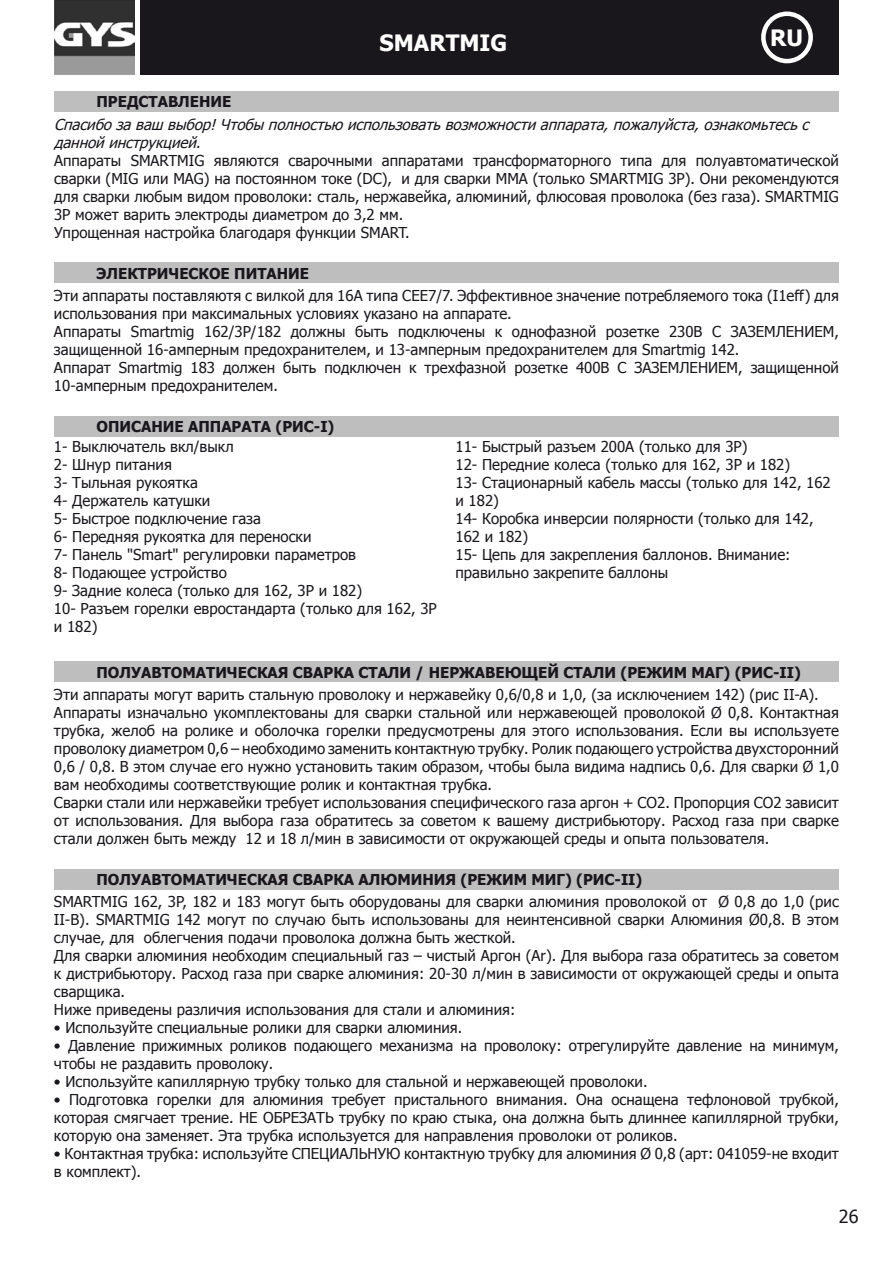
<style>
.page{position:relative;width:893px;height:1263px;background:#fff}
.page>*{position:absolute;margin:0;border:0;box-sizing:border-box;transform-origin:0 0}
.t1{font:700 22.5px "Tahoma";color:#fff}
.t2{font:18px "Tahoma";color:#1a171c}
.t3{font:15px/18px "Tahoma";color:#1a171c}
.t4{font:700 15px "Tahoma";color:#1a171c}
.t5{font:italic 15px/18px "Tahoma";color:#1a171c}
</style>
<div class="page">
<div style="left:141px;top:0;width:698px;height:75px;background:#1a171c"></div>
<img style="left:54px;top:0;width:81px;height:75px">
<div style="left:761px;top:12px;width:52px;height:51px;border:4px solid #fff;border-radius:50%"></div>
<div style="left:54px;top:91px;width:785px;height:21px;background:#bebebf"></div>
<div style="left:54px;top:263px;width:785px;height:20px;background:#bebebf"></div>
<div style="left:54px;top:416px;width:785px;height:20px;background:#bebebf"></div>
<div style="left:54px;top:662px;width:785px;height:20px;background:#bebebf"></div>
<div style="left:54px;top:869px;width:785px;height:20px;background:#bebebf"></div>
<h1 class="t1" style="left:380px;top:27px;width:129px">SMARTMIG</h1>
<h1 class="t1" style="left:770px;top:22px;width:34px">RU</h1>
<p class="t4" style="left:97px;top:91px;width:136px">ПРЕДСТАВЛЕНИЕ</p>
<p class="t5" style="left:54px;top:114px;width:761px">Спасибозаваш выбор!Чтобы полностью использоватьвозможностиаппарата,пожалуйста,ознакомьтесьс даннойинструкцией.</p>
<p class="t3" style="left:54px;top:150px;width:786px">Аппараты SMARTMIG являются сварочными аппаратами трансформаторного типа для полуавтоматической сварки (MIG или MAG) на постоянном токе (DC), и для сварки MMA (только SMARTMIG 3P). Они рекомендуются для сварки любым видом проволоки: сталь, нержавейка, алюминий, флюсовая проволока (без газа). SMARTMIG 3P может варить электроды диаметром до 3,2 мм.<br>Упрощенная настройка благодаря функции SMART.</p>
<p class="t4" style="left:97px;top:263px;width:214px">ЭЛЕКТРИЧЕСКОЕ ПИТАНИЕ</p>
<p class="t3" style="left:54px;top:286px;width:786px">Эти аппараты поставляютя с вилкой для 16A типа CEE7/7. Эффективное значение потребляемого тока (I1eff) для использования при максимальных условиях указано на аппарате.<br>Аппараты Smartmig 162/3P/182 должны быть подключены к однофазной розетке 230В С ЗАЗЕМЛЕНИЕМ, защищенной 16-амперным предохранителем, и 13-амперным предохранителем для Smartmig 142.<br>Аппарат Smartmig 183 должен быть подключен к трехфазной розетке 400В С ЗАЗЕМЛЕНИЕМ, защищенной 10-амперным предохранителем.</p>
<p class="t4" style="left:97px;top:416px;width:239px">ОПИСАНИЕ АППАРАТА (РИС-I)</p>
<p class="t3" style="left:54px;top:436px;width:384px">1- Выключатель вкл/выкл<br>2- Шнур питания<br>3- Тыльная рукоятка<br>4- Держатель катушки<br>5- Быстрое подключение газа<br>6- Передняя рукоятка для переноски<br>7- Панель "Smart" регулировки параметров<br>8- Подающее устройство<br>9- Задние колеса (только для 162, 3P и 182)<br>10- Разъем горелки евростандарта (только для 162, 3P и 182)</p>
<p class="t3" style="left:455px;top:436px;width:377px">11- Быстрый разъем 200A (только для 3P)<br>12- Передние колеса (только для 162, 3P и 182)<br>13- Стационарный кабель массы (только для 142, 162 и 182)<br>14- Коробка инверсии полярности (только для 142, 162 и 182)<br>15- Цепь для закрепления баллонов. Внимание: правильно закрепите баллоны</p>
<p class="t4" style="left:97px;top:661px;width:706px">ПОЛУАВТОМАТИЧЕСКАЯ СВАРКА СТАЛИ / НЕРЖАВЕЮЩЕЙ СТАЛИ (РЕЖИМ МАГ) (РИС-II)</p>
<p class="t3" style="left:54px;top:685px;width:786px">Эти аппараты могут варить стальную проволоку и нержавейку 0,6/0,8 и 1,0, (за исключением 142) (рис II-A).<br>Аппараты изначально укомплектованы для сварки стальной или нержавеющей проволокой Ø 0,8. Контактная трубка, желоб на ролике и оболочка горелки предусмотрены для этого использования. Если вы используете проволоку диаметром 0,6 – необходимо заменить контактную трубку. Ролик подающего устройства двухсторонний 0,6 / 0,8. В этом случае его нужно установить таким образом, чтобы была видима надпись 0,6. Для сварки Ø 1,0 вам необходимы соответствующие ролик и контактная трубка.<br>Сварки стали или нержавейки требует использования специфического газа аргон + CO2. Пропорция CO2 зависит от использования. Для выбора газа обратитесь за советом к вашему дистрибьютору. Расход газа при сварке стали должен быть между 12 и 18 л/мин в зависимости от окружающей среды и опыта пользователя.</p>
<p class="t4" style="left:97px;top:869px;width:547px">ПОЛУАВТОМАТИЧЕСКАЯ СВАРКА АЛЮМИНИЯ (РЕЖИМ МИГ) (РИС-II)</p>
<p class="t3" style="left:54px;top:892px;width:786px">SMARTMIG 162, 3P, 182 и 183 могут быть оборудованы для сварки алюминия проволокой от Ø 0,8 до 1,0 (рис II-B). SMARTMIG 142 могут по случаю быть использованы для неинтенсивной сварки Алюминия Ø0,8. В этом случае, для облегчения подачи проволока должна быть жесткой.<br>Для сварки алюминия необходим специальный газ – чистый Аргон (Ar). Для выбора газа обратитесь за советом к дистрибьютору. Расход газа при сварке алюминия: 20-30 л/мин в зависимости от окружающей среды и опыта сварщика.<br>Ниже приведены различия использования для стали и алюминия:</p>
<p class="t3" style="left:54px;top:1018px;width:410px">• Используйте специальные ролики для сварки алюминия.</p>
<p class="t3" style="left:54px;top:1036px;width:786px">• Давление прижимных роликов подающего механизма на проволоку: отрегулируйте давление на минимум, чтобы не раздавить проволоку.</p>
<p class="t3" style="left:54px;top:1072px;width:595px">• Используйте капиллярную трубку только для стальной и нержавеющей проволоки.</p>
<p class="t3" style="left:54px;top:1090px;width:786px;text-align:justify">• Подготовка горелки для алюминия требует пристального внимания. Она оснащена тефлоновой трубкой, которая смягчает трение. НЕ ОБРЕЗАТЬ трубку по краю стыка, она должна быть длиннее капиллярной трубки, которую она заменяет. Эта трубка используется для направления проволоки от роликов.</p>
<p class="t3" style="left:54px;top:1144px;width:786px">• Контактная трубка: используйте СПЕЦИАЛЬНУЮ контактную трубку для алюминия Ø 0,8 (арт: 041059-не входит в комплект).</p>
<p class="t2" style="left:839px;top:1204px;width:21px">26</p>
</div>
